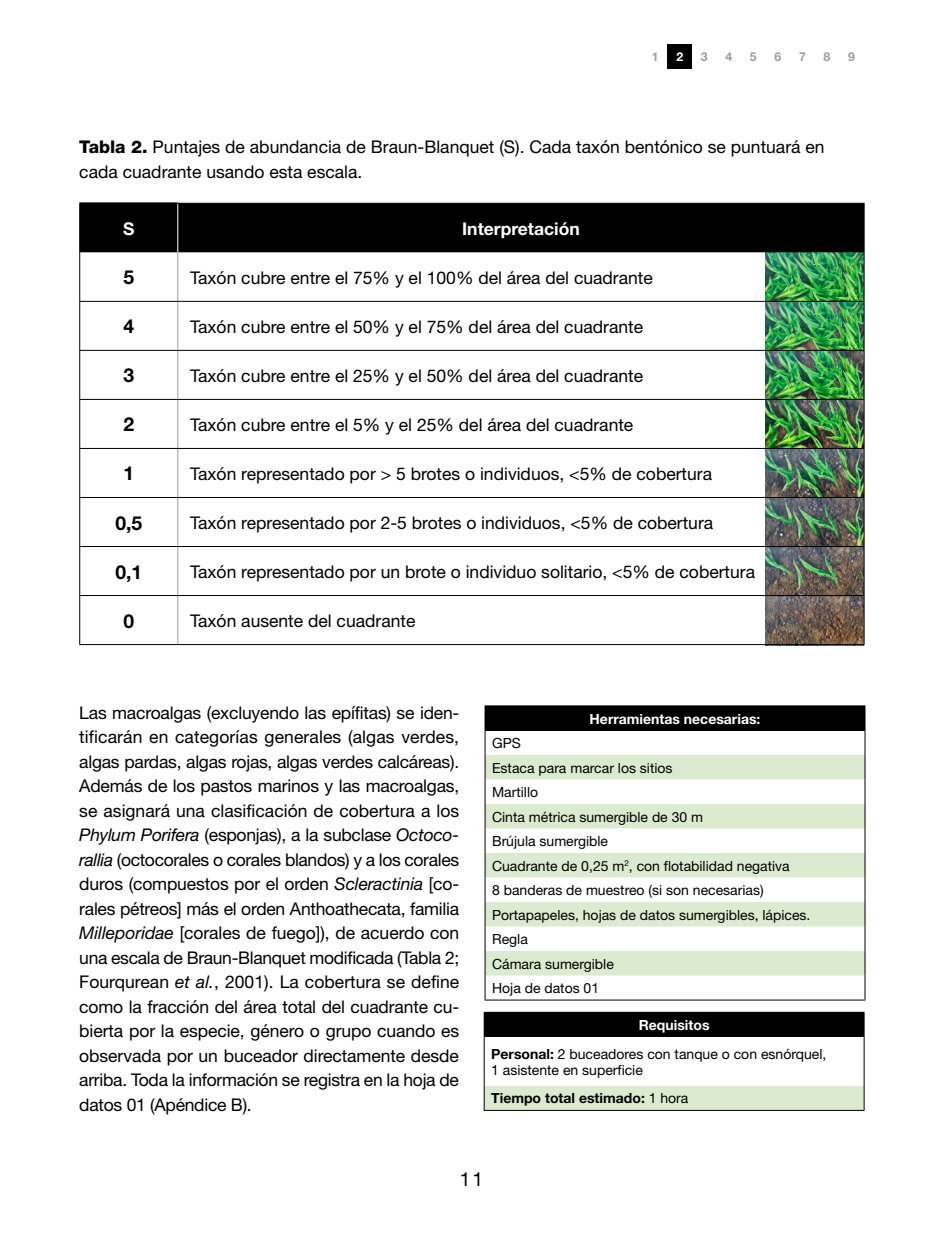
<style>
.page{position:relative;width:943px;height:1241px;background:#fff}
.page>*{position:absolute;margin:0;border:0;box-sizing:border-box;transform-origin:0 0}
.TNC_Table_text_B{font:700 19.25px "Helvetica Neue";color:#000}
.t1{font:19.25px "Helvetica Neue";color:#000}
.TNC_Paragraph_A{font:17.5px/24.5px "Helvetica Neue";letter-spacing:-.015em;color:#000;text-align:justify}
.TNC_Table_text_A{font:17.5px "Helvetica Neue";color:#000}
.TNC_Figure_table_legend{font:17.5px/24.5px "Helvetica Neue";color:#000}
.TNC_Table_text_C{font:700 17.5px "Helvetica Neue";color:#fff}
.TNC_Table_text_A-2{font:14px/15.8px "Helvetica Neue";color:#000}
.TNC_Table_text_C-2{font:700 14px "Helvetica Neue";color:#fff}
.TNC_Table_text_A-3{font:700 14px "Helvetica Neue";color:#000}
.t2{font:700 12.25px "Helvetica Neue";color:#9d9d9c}
.t3{font:700 12.25px "Helvetica Neue";color:#fff}
.s1{font-weight:800}
.s2{font-style:italic}
.s3{font-weight:700}
.s4{font-weight:400}
</style>
<div class="page">
<img style="left:765px;top:252px;width:98px;height:392px">
<div style="left:80px;top:204px;width:783px;height:48px;background:#000"></div>
<hr style="left:79px;top:202px;width:99px;height:2px;background:#000">
<hr style="left:863px;top:252px;width:1px;height:49px;background:#000">
<hr style="left:863px;top:302px;width:1px;height:48px;background:#000">
<hr style="left:863px;top:351px;width:1px;height:48px;background:#000">
<hr style="left:863px;top:400px;width:1px;height:48px;background:#000">
<hr style="left:863px;top:449px;width:1px;height:48px;background:#000">
<hr style="left:863px;top:498px;width:1px;height:48px;background:#000">
<hr style="left:863px;top:547px;width:1px;height:48px;background:#000">
<hr style="left:863px;top:596px;width:1px;height:48px;background:#000">
<hr style="left:79px;top:644px;width:99px;height:1px;background:#000">
<hr style="left:178px;top:644px;width:686px;height:1px;background:#000">
<hr style="left:177px;top:252px;width:1px;height:49px;background:#9d9d9c">
<hr style="left:177px;top:302px;width:1px;height:48px;background:#9d9d9c">
<hr style="left:177px;top:351px;width:1px;height:48px;background:#9d9d9c">
<hr style="left:177px;top:400px;width:1px;height:48px;background:#9d9d9c">
<hr style="left:177px;top:449px;width:1px;height:48px;background:#9d9d9c">
<hr style="left:177px;top:498px;width:1px;height:48px;background:#9d9d9c">
<hr style="left:177px;top:547px;width:1px;height:48px;background:#9d9d9c">
<hr style="left:177px;top:596px;width:1px;height:48px;background:#9d9d9c">
<hr style="left:178px;top:301px;width:686px;height:1px;background:#000">
<hr style="left:178px;top:350px;width:686px;height:1px;background:#000">
<hr style="left:178px;top:399px;width:686px;height:1px;background:#000">
<hr style="left:178px;top:448px;width:686px;height:1px;background:#000">
<hr style="left:178px;top:497px;width:686px;height:1px;background:#000">
<hr style="left:178px;top:546px;width:686px;height:1px;background:#000">
<hr style="left:178px;top:595px;width:686px;height:1px;background:#000">
<hr style="left:79px;top:204px;width:1px;height:48px;background:#000">
<hr style="left:79px;top:252px;width:1px;height:49px;background:#000">
<hr style="left:79px;top:302px;width:1px;height:48px;background:#000">
<hr style="left:79px;top:351px;width:1px;height:48px;background:#000">
<hr style="left:79px;top:400px;width:1px;height:48px;background:#000">
<hr style="left:79px;top:449px;width:1px;height:48px;background:#000">
<hr style="left:79px;top:498px;width:1px;height:48px;background:#000">
<hr style="left:79px;top:547px;width:1px;height:48px;background:#000">
<hr style="left:79px;top:596px;width:1px;height:48px;background:#000">
<hr style="left:178px;top:203px;width:686px;height:1px;background:#000">
<hr style="left:863px;top:204px;width:1px;height:48px;background:#000">
<hr style="left:177px;top:204px;width:1px;height:48px;background:#fff">
<hr style="left:79px;top:301px;width:99px;height:1px;background:#000">
<hr style="left:79px;top:350px;width:99px;height:1px;background:#000">
<hr style="left:79px;top:399px;width:99px;height:1px;background:#000">
<hr style="left:79px;top:448px;width:99px;height:1px;background:#000">
<hr style="left:79px;top:497px;width:99px;height:1px;background:#000">
<hr style="left:79px;top:546px;width:99px;height:1px;background:#000">
<hr style="left:79px;top:595px;width:99px;height:1px;background:#000">
<div style="left:485px;top:705px;width:380px;height:25px;background:#000"></div>
<svg style="left:485px;top:754px;width:379px;height:221px;fill:#dcebcf"></svg>
<hr style="left:484px;top:705px;width:381px;height:1px;background:#000">
<svg style="left:484px;top:706px;width:1px;height:293px"></svg>
<svg style="left:864px;top:730px;width:1px;height:269px"></svg>
<hr style="left:484px;top:999px;width:381px;height:1px;background:#000">
<div style="left:484px;top:1012px;width:380px;height:24px;background:#000"></div>
<div style="left:484px;top:1085px;width:380px;height:25px;background:#dcebcf"></div>
<hr style="left:484px;top:1011px;width:380px;height:1px;background:#000">
<hr style="left:484px;top:1036px;width:1px;height:49px;background:#000">
<hr style="left:863px;top:1036px;width:1px;height:49px;background:#000">
<svg style="left:484px;top:1085px;width:1px;height:24px"></svg>
<svg style="left:863px;top:1085px;width:1px;height:24px"></svg>
<hr style="left:484px;top:1109px;width:380px;height:1px;background:#000">
<div style="left:667px;top:44px;width:25px;height:25px;background:#000"></div>
<p class="t2" style="left:652px;top:49px;width:8px">1</p>
<p class="t3" style="left:676px;top:49px;width:8px">2</p>
<p class="t2" style="left:701px;top:49px;width:8px">3</p>
<p class="t2" style="left:725px;top:49px;width:8px">4</p>
<p class="t2" style="left:750px;top:49px;width:8px">5</p>
<p class="t2" style="left:774px;top:49px;width:8px">6</p>
<p class="t2" style="left:799px;top:49px;width:8px">7</p>
<p class="t2" style="left:823px;top:49px;width:8px">8</p>
<p class="t2" style="left:848px;top:49px;width:8px">9</p>
<p class="TNC_Figure_table_legend" style="left:79px;top:135px;width:746px"><span class="s1">Tabla 2.</span> Puntajes de abundancia de Braun-Blanquet (S). Cada taxón bentónico se puntuará en cada cuadrante usando esta escala.</p>
<p class="TNC_Table_text_C" style="left:123px;top:217px;width:13px">S</p>
<p class="TNC_Table_text_C" style="left:462px;top:217px;width:119px">Interpretación</p>
<p class="TNC_Table_text_B" style="left:123px;top:265px;width:12px">5</p>
<p class="TNC_Table_text_A" style="left:190px;top:267px;width:464px">Taxón cubre entre el 75% y el 100% del área del cuadrante</p>
<p class="TNC_Table_text_B" style="left:123px;top:314px;width:12px">4</p>
<p class="TNC_Table_text_A" style="left:190px;top:316px;width:454px">Taxón cubre entre el 50% y el 75% del área del cuadrante</p>
<p class="TNC_Table_text_B" style="left:123px;top:363px;width:12px">3</p>
<p class="TNC_Table_text_A" style="left:190px;top:365px;width:454px">Taxón cubre entre el 25% y el 50% del área del cuadrante</p>
<p class="TNC_Table_text_B" style="left:123px;top:412px;width:12px">2</p>
<p class="TNC_Table_text_A" style="left:190px;top:414px;width:445px">Taxón cubre entre el 5% y el 25% del área del cuadrante</p>
<p class="TNC_Table_text_B" style="left:123px;top:461px;width:12px">1</p>
<p class="TNC_Table_text_A" style="left:190px;top:463px;width:523px">Taxón representado por &gt; 5 brotes o individuos, &lt;5% de cobertura</p>
<p class="TNC_Table_text_B" style="left:115px;top:510px;width:28px">0,5</p>
<p class="TNC_Table_text_A" style="left:190px;top:512px;width:524px">Taxón representado por 2-5 brotes o individuos, &lt;5% de cobertura</p>
<p class="TNC_Table_text_B" style="left:115px;top:559px;width:28px">0,1</p>
<p class="TNC_Table_text_A" style="left:190px;top:561px;width:566px">Taxón representado por un brote o individuo solitario, &lt;5% de cobertura</p>
<p class="TNC_Table_text_B" style="left:123px;top:608px;width:12px">0</p>
<p class="TNC_Table_text_A" style="left:190px;top:610px;width:227px">Taxón ausente del cuadrante</p>
<p class="TNC_Paragraph_A" style="left:79px;top:699px;width:381px">Las macroalgas (excluyendo las epífitas) se iden&shy;tificarán en categorías generales (algas verdes, algas pardas, algas rojas, algas verdes calcáreas).<br>Además de los pastos marinos y las macroalgas, se asignará una clasificación de cobertura a los <span class="s2">Phylum Porifera</span> (esponjas), a la subclase <span class="s2">Octoco&shy;rallia</span> (octocorales o corales blandos) y a los corales duros (compuestos por el orden <span class="s2">Scleractinia</span> [co&shy;rales pétreos] más el orden Anthoathecata, familia <span class="s2">Milleporidae</span> [corales de fuego]), de acuerdo con una escala de Braun-Blanquet modificada (Tabla 2; Fourqurean <span class="s2">et al.</span>, 2001). La cobertura se define como la fracción del área total del cuadrante cu&shy;bierta por la especie, género o grupo cuando es observada por un buceador directamente desde arriba. Toda la información se registra en la hoja de datos 01 (Apéndice B).</p>
<p class="TNC_Table_text_C-2" style="left:589px;top:710px;width:172px">Herramientas necesarias:</p>
<p class="TNC_Table_text_A-2" style="left:492px;top:735px;width:30px">GPS</p>
<p class="TNC_Table_text_A-2" style="left:492px;top:759px;width:182px">Estaca para marcar los sitios</p>
<p class="TNC_Table_text_A-2" style="left:492px;top:784px;width:48px">Martillo</p>
<p class="TNC_Table_text_A-2" style="left:492px;top:808px;width:212px">Cinta métrica sumergible de 30 m</p>
<p class="TNC_Table_text_A-2" style="left:492px;top:833px;width:118px">Brújula sumergible</p>
<p class="TNC_Table_text_A-2" style="left:492px;top:857px;width:299px">Cuadrante de 0,25 m<sup>2</sup>, con flotabilidad negativa</p>
<p class="TNC_Table_text_A-2" style="left:492px;top:882px;width:273px">8 banderas de muestreo (si son necesarias)</p>
<p class="TNC_Table_text_A-2" style="left:492px;top:906px;width:320px">Portapapeles, hojas de datos sumergibles, lápices.</p>
<p class="TNC_Table_text_A-2" style="left:492px;top:931px;width:37px">Regla</p>
<p class="TNC_Table_text_A-2" style="left:492px;top:955px;width:123px">Cámara sumergible</p>
<p class="TNC_Table_text_A-2" style="left:492px;top:979px;width:109px">Hoja de datos 01</p>
<p class="TNC_Table_text_C-2" style="left:638px;top:1016px;width:72px">Requisitos</p>
<p class="TNC_Table_text_A-2" style="left:491px;top:1045px;width:337px"><span class="s3">Personal:</span> 2 buceadores con tanque o con esnórquel,<br>1 asistente en superficie</p>
<p class="TNC_Table_text_A-3" style="left:491px;top:1089px;width:199px">Tiempo total estimado: <span class="s4">1 hora</span></p>
<p class="t1" style="left:460px;top:1166px;width:25px">11</p>
</div>
